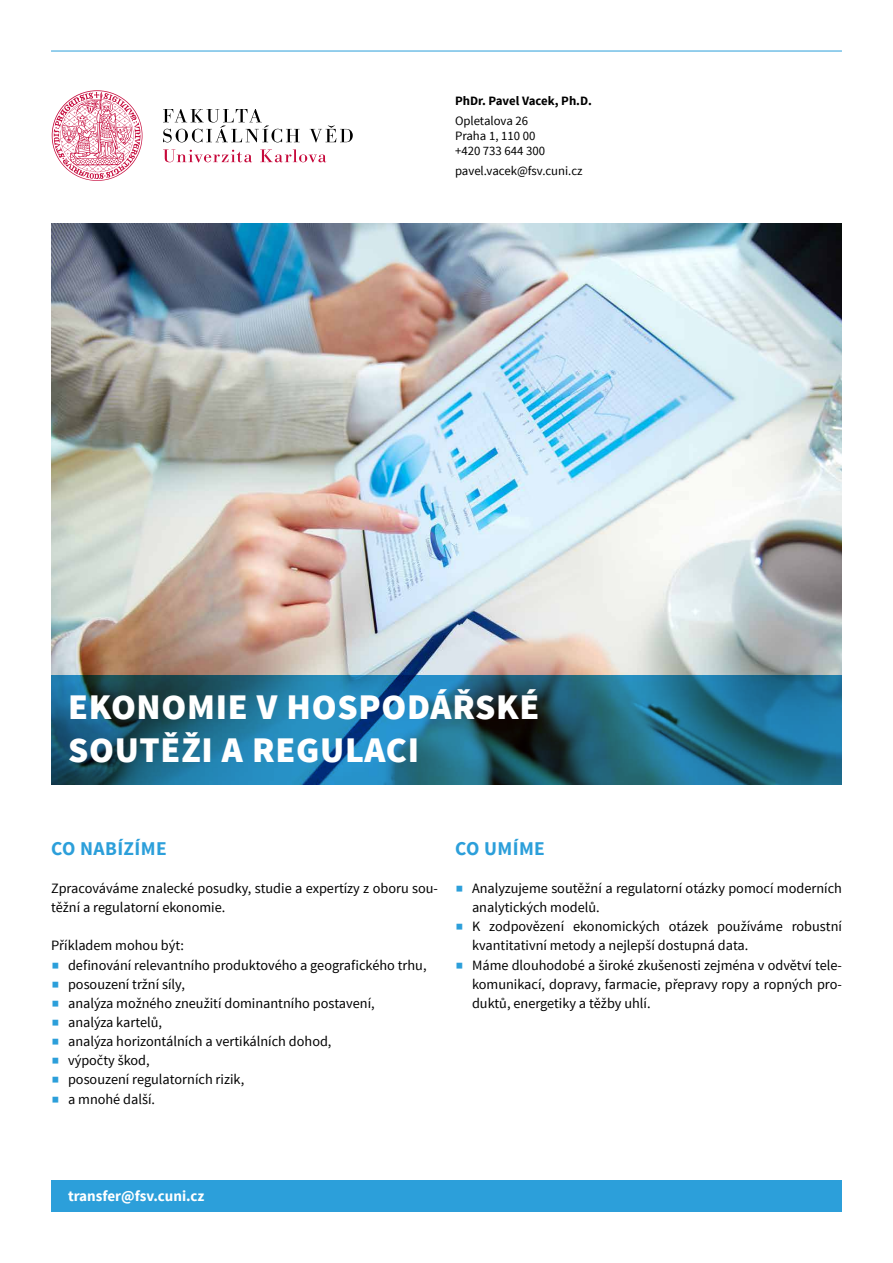
<style>
.page{position:relative;width:893px;height:1263px;background:#fff}
.page>*{position:absolute;margin:0;border:0;box-sizing:border-box;transform-origin:0 0}
.t1{font:900 36px/43.2px "Source Sans Pro";letter-spacing:.02em;color:#fff}
.t2{font:700 19.5px "Source Sans Pro";letter-spacing:.02em;color:#2c9fda}
.t3{font:700 15px "Source Sans Pro";color:#fff}
.t4{font:14.25px/19.2px "Source Sans Pro";color:#000}
.t5{font:12.75px/15.3px "Source Sans Pro";color:#000}
.t6{font:700 12.75px "Source Sans Pro";color:#000}
.s1{font-size:28.5px;color:#2c9fda}
</style>
<div class="page">
<hr style="left:51px;top:51px;width:791px;height:1px;background:#2c9fda">
<img style="left:51px;top:223px;width:791px;height:452px">
<div style="left:51px;top:1180px;width:791px;height:32px;background:#2c9fda"></div>
<svg style="left:51px;top:675px;width:791px;height:109px;background:#1e6685"></svg>
<svg style="left:163px;top:109px;width:190px;height:33px"></svg>
<svg style="left:163px;top:149px;width:163px;height:13px"></svg>
<svg style="left:52px;top:90px;width:90px;height:91px"></svg>
<p class="t6" style="left:455px;top:93px;width:139px">PhDr. Pavel Vacek, Ph.D.</p>
<p class="t5" style="left:455px;top:113px;width:92px">Opletalova 26<br>Praha 1, 110 00 +420 733 644 300</p>
<p class="t5" style="left:455px;top:163px;width:129px">pavel.vacek@fsv.cuni.cz</p>
<h1 class="t1" style="left:68px;top:687px;width:473px">EKONOMIE V HOSPODÁŘSKÉ<br>SOUTĚŽI A REGULACI</h1>
<h2 class="t2" style="left:51px;top:836px;width:117px">CO NABÍZÍME</h2>
<p class="t4" style="left:51px;top:879px;width:388px">Zpracováváme znalecké posudky, studie a expertízy z oboru sou&shy;těžní a regulatorní ekonomie.</p>
<p class="t4" style="left:51px;top:936px;width:135px">Příkladem mohou být:</p>
<p class="t4" style="left:51px;top:955px;width:377px"><span class="s1">■</span> definování relevantního produktového a geografického trhu,</p>
<p class="t4" style="left:51px;top:975px;width:135px"><span class="s1">■</span> posouzení tržní síly,</p>
<p class="t4" style="left:51px;top:994px;width:325px"><span class="s1">■</span> analýza možného zneužití dominantního postavení,</p>
<p class="t4" style="left:51px;top:1013px;width:113px"><span class="s1">■</span> analýza kartelů,</p>
<p class="t4" style="left:51px;top:1032px;width:282px"><span class="s1">■</span> analýza horizontálních a vertikálních dohod,</p>
<p class="t4" style="left:51px;top:1051px;width:100px"><span class="s1">■</span> výpočty škod,</p>
<p class="t4" style="left:51px;top:1070px;width:195px"><span class="s1">■</span> posouzení regulatorních rizik,</p>
<p class="t4" style="left:51px;top:1089px;width:106px"><span class="s1">■</span> a mnohé další.</p>
<h2 class="t2" style="left:455px;top:836px;width:91px">CO UMÍME</h2>
<p class="t4" style="left:472px;top:879px;width:371px;text-indent:-17px"><span class="s1">■</span> Analyzujeme soutěžní a regulatorní otázky pomocí moderních analytických modelů.</p>
<p class="t4" style="left:472px;top:917px;width:371px;text-indent:-17px"><span class="s1">■</span> K zodpovězení ekonomických otázek používáme robustní kvantitativní metody a nejlepší dostupná data.</p>
<p class="t4" style="left:472px;top:955px;width:371px;text-align:justify;text-indent:-17px"><span class="s1">■</span> Máme dlouhodobé a široké zkušenosti zejména v odvětví tele&shy;komunikací, dopravy, farmacie, přepravy ropy a ropných pro&shy;duktů, energetiky a těžby uhlí.</p>
<p class="t3" style="left:68px;top:1186px;width:138px">transfer@fsv.cuni.cz</p>
</div>
